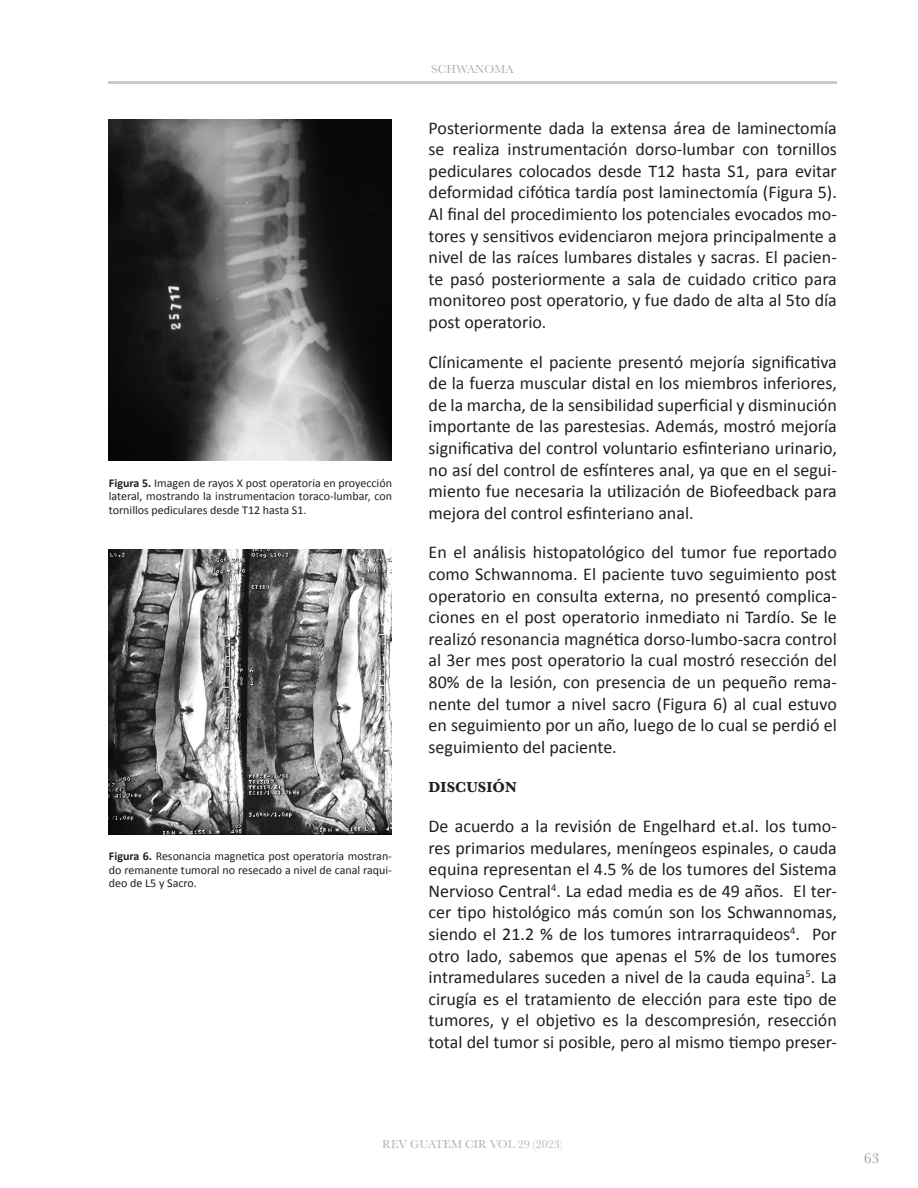
<style>
.page{position:relative;width:918px;height:1188px;background:#fff}
.page>*{position:absolute;margin:0;border:0;box-sizing:border-box;transform-origin:0 0}
.t1{font:18px/21.6px "Calibri";color:#231f20;text-align:justify}
.t2{font:700 15px "Baskerville";color:#231f20}
.t3{font:15px "Baskerville";color:#939598}
.t4{font:12px/13.5px "Calibri";color:#231f20;text-align:justify}
.t5{font:12px "Baskerville";color:#afafaf}
.s1{font-weight:700}
</style>
<div class="page">
<hr style="left:108px;top:81px;width:729px;height:3px;background:#939598">
<img style="left:108px;top:120px;width:284px;height:340px">
<img style="left:108px;top:550px;width:284px;height:284px">
<p class="t4" style="left:109px;top:477px;width:285px"><span class="s1">Figura 5.</span> Imagen de rayos X post operatoria en proyección lateral, mostrando la instrumentacion toraco-lumbar, con tornillos pediculares desde T12 hasta S1.</p>
<p class="t4" style="left:109px;top:850px;width:285px"><span class="s1">Figura 6.</span> Resonancia magnetica post operatoria mostran&shy;do remanente tumoral no resecado a nivel de canal raqui&shy;deo de L5 y Sacro.</p>
<p class="t5" style="left:431px;top:62px;width:84px">SCHWANOMA</p>
<p class="t1" style="left:429px;top:118px;width:410px">Posteriormente dada la extensa área de laminectomía se realiza instrumentación dorso-lumbar con tornillos pediculares colocados desde T12 hasta S1, para evitar deformidad cifótica tardía post laminectomía (Figura 5).<br>Al final del procedimiento los potenciales evocados mo&shy;tores y sensitivos evidenciaron mejora principalmente a nivel de las raíces lumbares distales y sacras. El pacien&shy;te pasó posteriormente a sala de cuidado critico para monitoreo post operatorio, y fue dado de alta al 5to día post operatorio.</p>
<p class="t1" style="left:429px;top:352px;width:410px">Clínicamente el paciente presentó mejoría significativa de la fuerza muscular distal en los miembros inferiores, de la marcha, de la sensibilidad superficial y disminución importante de las parestesias. Además, mostró mejoría significativa del control voluntario esfinteriano urinario, no así del control de esfínteres anal, ya que en el segui&shy;miento fue necesaria la utilización de Biofeedback para mejora del control esfinteriano anal.</p>
<p class="t1" style="left:429px;top:543px;width:410px">En el análisis histopatológico del tumor fue reportado como Schwannoma. El paciente tuvo seguimiento post operatorio en consulta externa, no presentó complica&shy;ciones en el post operatorio inmediato ni Tardío. Se le realizó resonancia magnética dorso-lumbo-sacra control al 3er mes post operatorio la cual mostró resección del 80% de la lesión, con presencia de un pequeño rema&shy;nente del tumor a nivel sacro (Figura 6) al cual estuvo en seguimiento por un año, luego de lo cual se perdió el seguimiento del paciente.</p>
<p class="t2" style="left:429px;top:779px;width:90px">DISCUSIÓN</p>
<p class="t1" style="left:429px;top:817px;width:410px">De acuerdo a la revisión de Engelhard et.al. los tumo&shy;res primarios medulares, meníngeos espinales, o cauda equina representan el 4.5 % de los tumores del Sistema Nervioso Central<sup>4</sup>. La edad media es de 49 años. El ter&shy;cer tipo histológico más común son los Schwannomas, siendo el 21.2 % de los tumores intrarraquideos<sup>4</sup>. Por otro lado, sabemos que apenas el 5% de los tumores intramedulares suceden a nivel de la cauda equina<sup>5</sup>. La cirugía es el tratamiento de elección para este tipo de tumores, y el objetivo es la descompresión, resección total del tumor si posible, pero al mismo tiempo preser-</p>
<p class="t5" style="left:382px;top:1137px;width:182px">REV GUATEM CIR VOL 29 (2023)</p>
<p class="t3" style="left:864px;top:1149px;width:16px">63</p>
</div>
